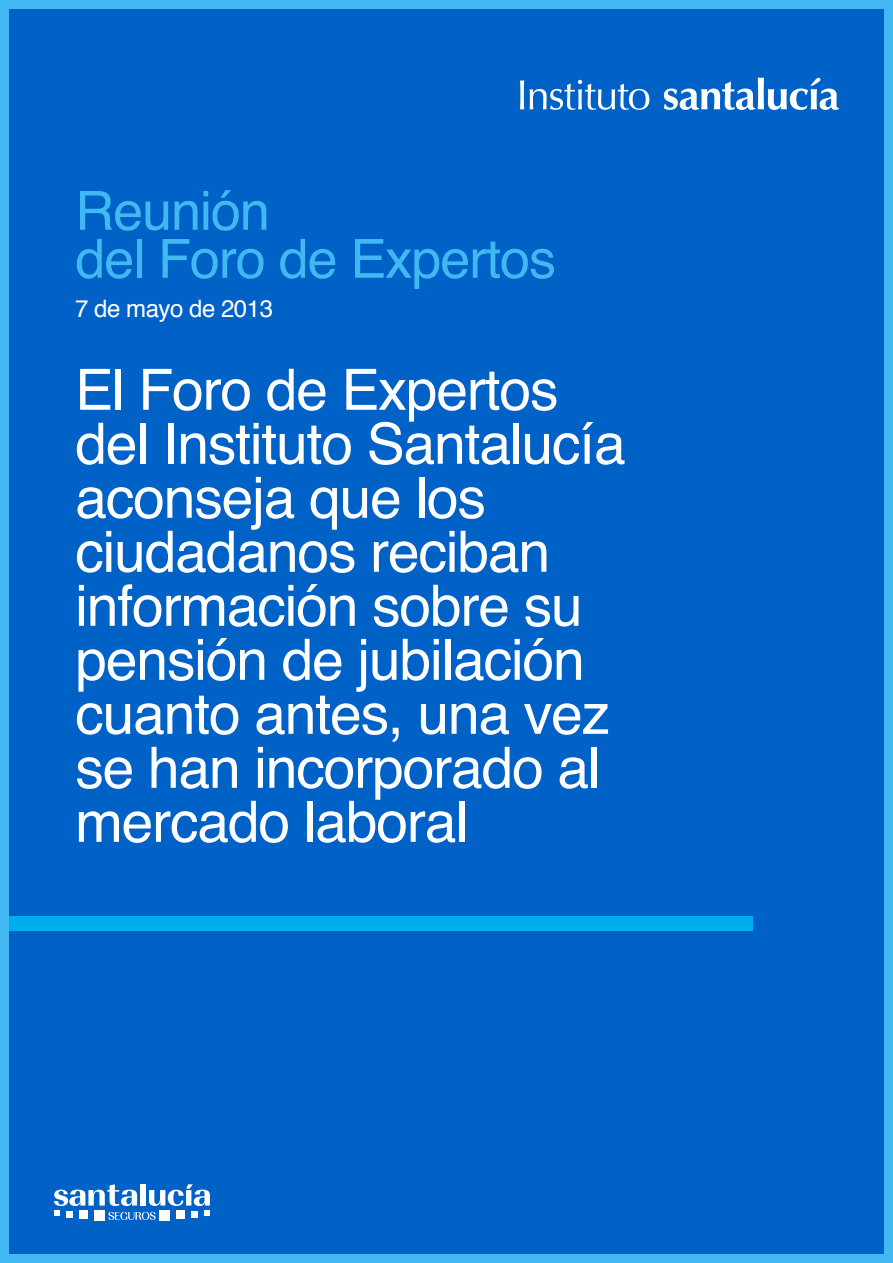
<style>
.page{position:relative;width:893px;height:1263px;background:#0061c7}
.page>*{position:absolute;margin:0;border:0;box-sizing:border-box;transform-origin:0 0}
.t1{font:57px/54px "Helvetica";letter-spacing:-.02em;color:#fff}
.t2{font:54px "Helvetica";letter-spacing:-.02em;color:#41b8f2}
.t3{font:24px "Helvetica";letter-spacing:-.02em;color:#fff}
</style>
<div class="page">
<div style="left:0;top:916px;width:752px;height:15px;background:#00aeef"></div>
<div style="left:0;top:0;width:893px;height:1263px;border:9px solid #41b8f2"></div>
<svg style="left:520px;top:80px;width:129px;height:30px"></svg>
<svg style="left:664px;top:78px;width:175px;height:32px"></svg>
<div style="left:94px;top:1211px;width:11px;height:10px;background:#fff"></div>
<div style="left:159px;top:1211px;width:11px;height:10px;background:#fff"></div>
<svg style="left:54px;top:1184px;width:156px;height:36px"></svg>
<p class="t2" style="left:75px;top:169px;width:196px">Reunión</p>
<p class="t2" style="left:75px;top:217px;width:482px">del Foro de Expertos</p>
<p class="t3" style="left:75px;top:290px;width:199px">7 de mayo de 2013</p>
<p class="t1" style="left:75px;top:364px;width:552px">El Foro de Expertos del Instituto Santalucía aconseja que los ciudadanos reciban información sobre su pensión de jubilación cuanto antes, una vez se han incorporado al mercado laboral</p>
</div>
